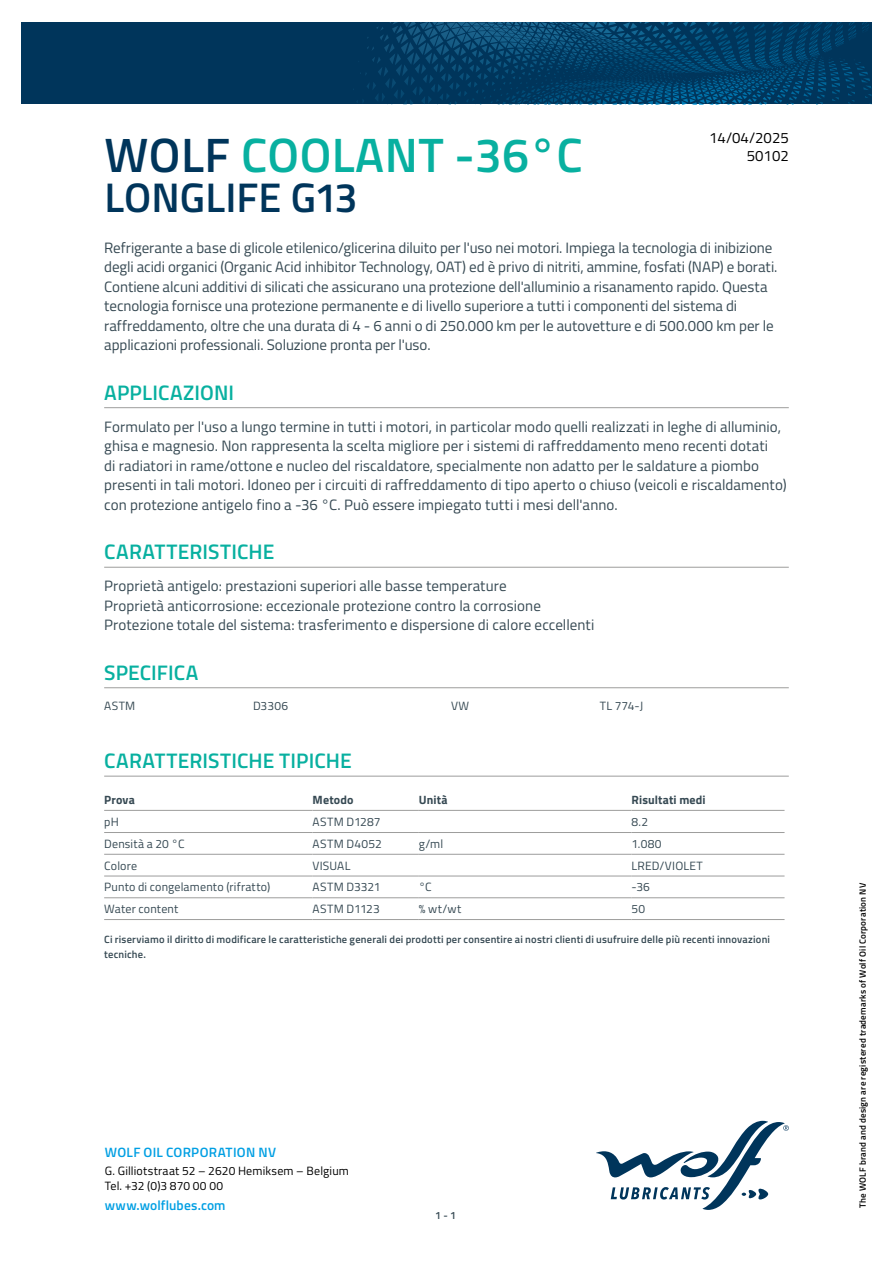
<style>
.page{position:relative;width:893px;height:1263px;background:#fff}
.page>*{position:absolute;margin:0;border:0;box-sizing:border-box;transform-origin:0 0}
.t1{font:600 48.3px "Titillium";letter-spacing:.01em;color:#08b0a0}
.t2{font:600 41.4px "Titillium";color:#00355b}
.t3{font:600 21px "Titillium";letter-spacing:.005em;color:#08b0a0}
.t4{font:15px/19.5px "Titillium";letter-spacing:.005em;color:#364953}
.t5{font:15px/18px "Titillium";color:#000;text-align:right}
.t6{font:600 13.5px "Titillium";letter-spacing:.015em;color:#009fe3}
.t7{font:12px "Titillium";letter-spacing:.015em;color:#364953}
.t8{font:12px/14.4px "Titillium";letter-spacing:.015em;color:#000}
.t9{font:700 12px "Titillium";letter-spacing:.015em;color:#364953}
.t10{font:600 10.5px/15px "Titillium";letter-spacing:.02em;color:#364953}
.t11{font:600 9px "Titillium";letter-spacing:.025em;color:#000}
.s1{color:#00355b}
</style>
<div class="page">
<svg style="left:596px;top:1121px;width:193px;height:89px"></svg>
<svg style="left:21px;top:22px;width:851px;height:82px;background:#013b62"></svg>
<hr style="left:104px;top:407px;width:685px;height:1px;background:#9d9d9c">
<hr style="left:104px;top:567px;width:685px;height:1px;background:#9d9d9c">
<hr style="left:104px;top:687px;width:685px;height:1px;background:#9d9d9c">
<hr style="left:104px;top:776px;width:685px;height:1px;background:#9d9d9c">
<hr style="left:104px;top:810px;width:209px;height:1px;background:#9d9d9c">
<hr style="left:313px;top:810px;width:106px;height:1px;background:#9d9d9c">
<hr style="left:419px;top:810px;width:212px;height:1px;background:#9d9d9c">
<hr style="left:631px;top:810px;width:153px;height:1px;background:#9d9d9c">
<hr style="left:104px;top:832px;width:209px;height:1px;background:#9d9d9c">
<hr style="left:313px;top:832px;width:106px;height:1px;background:#9d9d9c">
<hr style="left:419px;top:832px;width:212px;height:1px;background:#9d9d9c">
<hr style="left:631px;top:832px;width:153px;height:1px;background:#9d9d9c">
<hr style="left:104px;top:854px;width:209px;height:1px;background:#9d9d9c">
<hr style="left:313px;top:854px;width:106px;height:1px;background:#9d9d9c">
<hr style="left:419px;top:854px;width:212px;height:1px;background:#9d9d9c">
<hr style="left:631px;top:854px;width:153px;height:1px;background:#9d9d9c">
<hr style="left:104px;top:876px;width:209px;height:1px;background:#9d9d9c">
<hr style="left:313px;top:876px;width:106px;height:1px;background:#9d9d9c">
<hr style="left:419px;top:876px;width:212px;height:1px;background:#9d9d9c">
<hr style="left:631px;top:876px;width:153px;height:1px;background:#9d9d9c">
<hr style="left:104px;top:897px;width:209px;height:1px;background:#9d9d9c">
<hr style="left:313px;top:897px;width:106px;height:1px;background:#9d9d9c">
<hr style="left:419px;top:897px;width:212px;height:1px;background:#9d9d9c">
<hr style="left:631px;top:897px;width:153px;height:1px;background:#9d9d9c">
<hr style="left:104px;top:919px;width:209px;height:1px;background:#9d9d9c">
<hr style="left:313px;top:919px;width:106px;height:1px;background:#9d9d9c">
<hr style="left:419px;top:919px;width:212px;height:1px;background:#9d9d9c">
<hr style="left:631px;top:919px;width:153px;height:1px;background:#9d9d9c">
<p class="t5" style="left:709px;top:128px;width:81px">14/04/2025<br>50102</p>
<h1 class="t1" style="left:104px;top:118px;width:480px"><span class="s1">WOLF</span> COOLANT -36°C</h1>
<h2 class="t2" style="left:104px;top:166px;width:255px">LONGLIFE G13</h2>
<p class="t4" style="left:104px;top:237px;width:675px">Refrigerante a base di glicole etilenico/glicerina diluito per l'uso nei motori. Impiega la tecnologia di inibizione degli acidi organici (Organic Acid inhibitor Technology, OAT) ed è privo di nitriti, ammine, fosfati (NAP) e borati.<br>Contiene alcuni additivi di silicati che assicurano una protezione dell'alluminio a risanamento rapido. Questa tecnologia fornisce una protezione permanente e di livello superiore a tutti i componenti del sistema di raffreddamento, oltre che una durata di 4 - 6 anni o di 250.000 km per le autovetture e di 500.000 km per le applicazioni professionali. Soluzione pronta per l'uso.</p>
<h3 class="t3" style="left:104px;top:376px;width:131px">APPLICAZIONI</h3>
<p class="t4" style="left:104px;top:416px;width:684px">Formulato per l'uso a lungo termine in tutti i motori, in particolar modo quelli realizzati in leghe di alluminio, ghisa e magnesio. Non rappresenta la scelta migliore per i sistemi di raffreddamento meno recenti dotati<br>di radiatori in rame/ottone e nucleo del riscaldatore, specialmente non adatto per le saldature a piombo presenti in tali motori. Idoneo per i circuiti di raffreddamento di tipo aperto o chiuso (veicoli e riscaldamento) con protezione antigelo fino a -36 °C. Può essere impiegato tutti i mesi dell'anno.</p>
<h3 class="t3" style="left:104px;top:536px;width:172px">CARATTERISTICHE</h3>
<p class="t4" style="left:104px;top:576px;width:492px">Proprietà antigelo: prestazioni superiori alle basse temperature<br>Proprietà anticorrosione: eccezionale protezione contro la corrosione<br>Protezione totale del sistema: trasferimento e dispersione di calore eccellenti</p>
<h3 class="t3" style="left:104px;top:656px;width:96px">SPECIFICA</h3>
<p class="t7" style="left:104px;top:697px;width:33px">ASTM</p>
<p class="t7" style="left:253px;top:697px;width:37px">D3306</p>
<p class="t7" style="left:451px;top:697px;width:20px">VW</p>
<p class="t7" style="left:600px;top:697px;width:45px">TL 774-J</p>
<h3 class="t3" style="left:104px;top:745px;width:249px">CARATTERISTICHE TIPICHE</h3>
<p class="t9" style="left:104px;top:791px;width:32px">Prova</p>
<p class="t9" style="left:313px;top:791px;width:43px">Metodo</p>
<p class="t9" style="left:419px;top:791px;width:30px">Unità</p>
<p class="t9" style="left:631px;top:791px;width:76px">Risultati medi</p>
<p class="t7" style="left:104px;top:813px;width:16px">pH</p>
<p class="t7" style="left:313px;top:813px;width:70px">ASTM D1287</p>
<p class="t7" style="left:631px;top:813px;width:18px">8.2</p>
<p class="t7" style="left:104px;top:835px;width:82px">Densità a 20 °C</p>
<p class="t7" style="left:313px;top:835px;width:71px">ASTM D4052</p>
<p class="t7" style="left:419px;top:835px;width:26px">g/ml</p>
<p class="t7" style="left:631px;top:835px;width:32px">1.080</p>
<p class="t7" style="left:104px;top:857px;width:35px">Colore</p>
<p class="t7" style="left:313px;top:857px;width:39px">VISUAL</p>
<p class="t7" style="left:631px;top:857px;width:73px">LRED/VIOLET</p>
<p class="t7" style="left:104px;top:878px;width:168px">Punto di congelamento (rifratto)</p>
<p class="t7" style="left:313px;top:878px;width:70px">ASTM D3321</p>
<p class="t7" style="left:419px;top:878px;width:14px">°C</p>
<p class="t7" style="left:631px;top:878px;width:20px">-36</p>
<p class="t7" style="left:104px;top:900px;width:76px">Water content</p>
<p class="t7" style="left:313px;top:900px;width:69px">ASTM D1123</p>
<p class="t7" style="left:419px;top:900px;width:44px">% wt/wt</p>
<p class="t7" style="left:631px;top:900px;width:15px">50</p>
<p class="t10" style="left:104px;top:932px;width:667px">Ci riserviamo il diritto di modificare le caratteristiche generali dei prodotti per consentire ai nostri clienti di usufruire delle più recenti innovazioni tecniche.</p>
<p class="t6" style="left:105px;top:1142px;width:173px">WOLF OIL CORPORATION NV</p>
<p class="t8" style="left:105px;top:1163px;width:246px">G. Gilliotstraat 52 – 2620 Hemiksem – Belgium<br>Tel. +32 (0)3 870 00 00</p>
<p class="t6" style="left:105px;top:1195px;width:122px">www.wolflubes.com</p>
<p class="t10" style="left:435px;top:1207px;width:22px">1 - 1</p>
<p class="t11" style="left:856px;top:1208px;width:326px;rotate:-90deg">The WOLF brand and design are registered trademarks of Wolf Oil Corporation NV</p>
</div>
